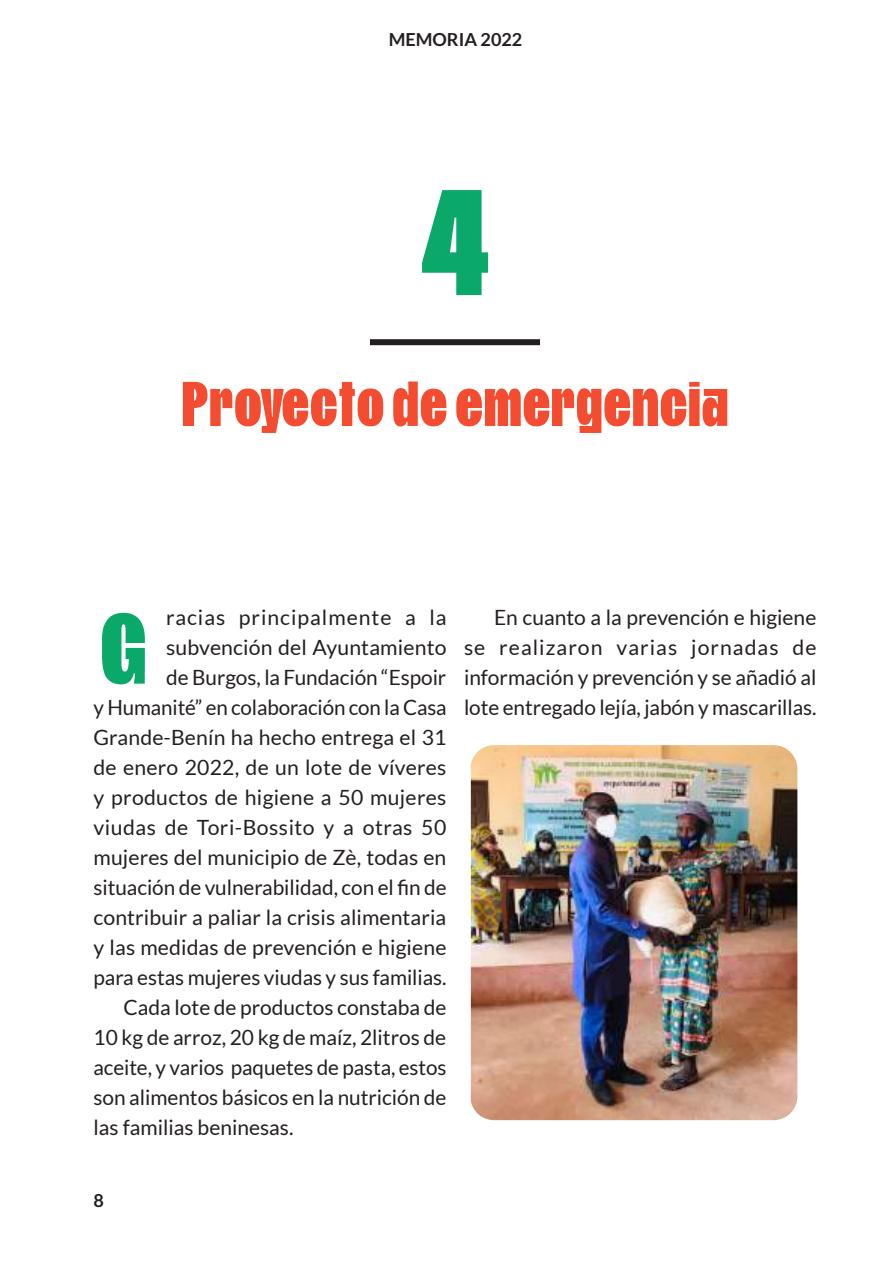
<style>
.page{position:relative;width:893px;height:1263px;background:#fff}
.page>*{position:absolute;margin:0;border:0;box-sizing:border-box;transform-origin:0 0}
.t1{font:150px "Git Sans";color:#0aa969}
.t2{font:100.05px "Git Sans";color:#0aa969}
.t3{font:63px "Git Sans";letter-spacing:.02em;color:#f34c31}
.t4{font:21px/30px "Lato";color:#241f1f;text-align:justify}
.t5{font:21px "Lato";letter-spacing:.025em;color:#241f1f}
.t6{font:21px "Lato";letter-spacing:.045em;color:#241f1f}
.t7{font:700 18px "Lato";color:#241f1f}
</style>
<div class="page">
<div style="left:370px;top:339px;width:170px;height:6px;background:#241f1f"></div>
<img style="left:471px;top:745px;width:326px;height:375px">
<p class="t7" style="left:389px;top:29px;width:135px">MEMORIA 2022</p>
<h1 class="t1" style="left:420px;top:174px;width:72px">4</h1>
<h3 class="t3" style="left:182px;top:375px;width:547px">Proyecto de emergencia</h3>
<h2 class="t2" style="left:101px;top:603px;width:47px">G</h2>
<p class="t6" style="left:166px;top:606px;width:282px">racias principalmente a la</p>
<p class="t4" style="left:166px;top:632px;width:282px">subvención del Ayuntamiento</p>
<p class="t4" style="left:166px;top:662px;width:282px">de Burgos, la Fundación “Espoir</p>
<p class="t4" style="left:94px;top:692px;width:355px">y Humanité” en colaboración con la Casa</p>
<p class="t4" style="left:94px;top:722px;width:354px">Grande-Benín ha hecho entrega el 31</p>
<p class="t4" style="left:94px;top:752px;width:354px">de enero 2022, de un lote de víveres</p>
<p class="t4" style="left:94px;top:782px;width:354px">y productos de higiene a 50 mujeres</p>
<p class="t5" style="left:94px;top:816px;width:354px">viudas de Tori-Bossito y a otras 50</p>
<p class="t4" style="left:94px;top:842px;width:354px">mujeres del municipio de Zè, todas en</p>
<p class="t4" style="left:94px;top:872px;width:355px">situación de vulnerabilidad, con el fin de</p>
<p class="t4" style="left:94px;top:902px;width:354px">contribuir a paliar la crisis alimentaria</p>
<p class="t4" style="left:94px;top:932px;width:354px">y las medidas de prevención e higiene</p>
<p class="t4" style="left:94px;top:962px;width:355px">para estas mujeres viudas y sus familias.</p>
<p class="t4" style="left:124px;top:992px;width:324px">Cada lote de productos constaba de</p>
<p class="t4" style="left:94px;top:1022px;width:354px">10 kg de arroz, 20 kg de maíz, 2litros de</p>
<p class="t4" style="left:94px;top:1052px;width:354px">aceite, y varios paquetes de pasta, estos</p>
<p class="t4" style="left:94px;top:1082px;width:354px">son alimentos básicos en la nutrición de</p>
<p class="t4" style="left:94px;top:1112px;width:201px">las familias beninesas.</p>
<p class="t4" style="left:464px;top:602px;width:354px;text-indent:30px">En cuanto a la prevención e higiene se realizaron varias jornadas de información y prevención y se añadió al lote entregado lejía, jabón y mascarillas.</p>
<p class="t7" style="left:94px;top:1190px;width:12px">8</p>
</div>
